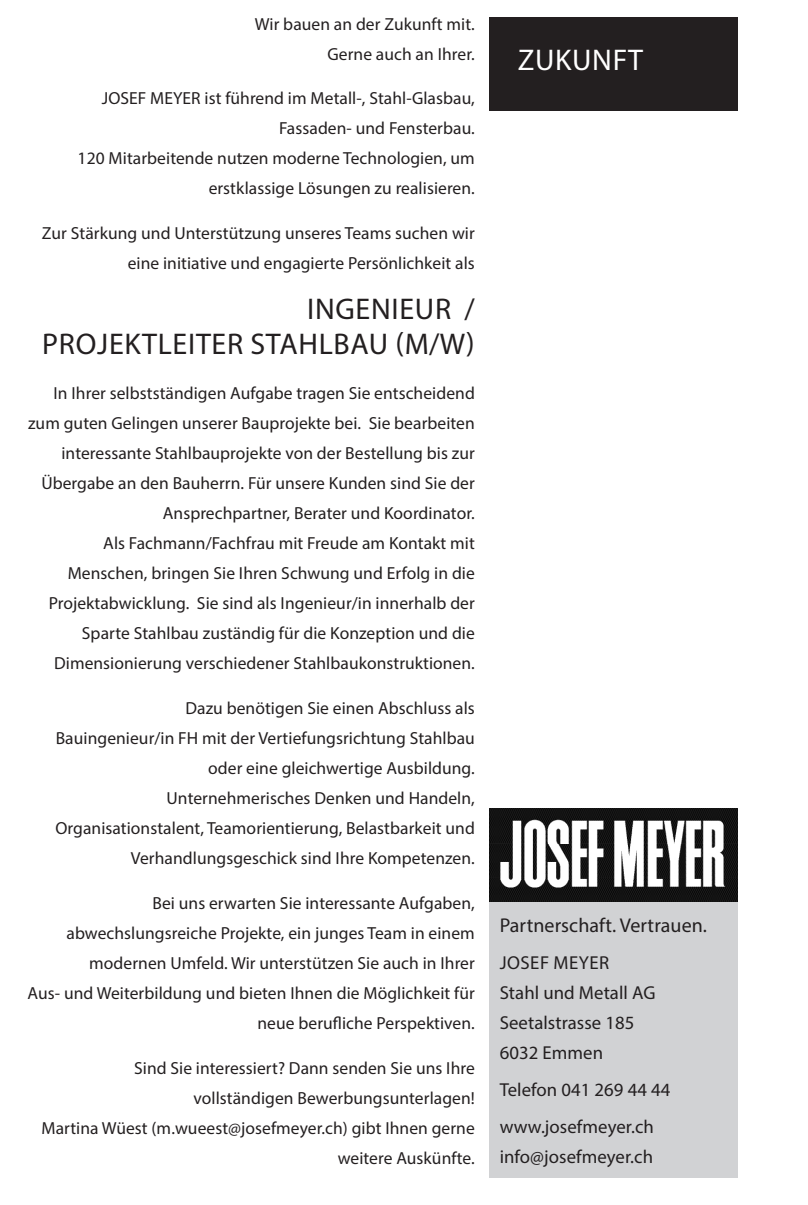
<style>
.page{position:relative;width:808px;height:1205px;background:#fff}
.page>*{position:absolute;margin:0;border:0;box-sizing:border-box;transform-origin:0 0}
.Lauftext{font:30px/35px "Myriad Pro";letter-spacing:.025em;color:#231f20;text-align:right}
.Titel{font:30px "Myriad Pro";letter-spacing:.025em;color:#fff}
.Adresse{font:20px "Myriad Pro";letter-spacing:.005em;color:#231f20}
.Adresse-2{font:18.75px/30px "Myriad Pro";letter-spacing:.005em;color:#231f20}
.Lauftext-2{font:17.5px/30px "Myriad Pro";letter-spacing:.005em;color:#231f20;text-align:right}
</style>
<div class="page">
<div style="left:489px;top:899px;width:248px;height:278px;background:#d1d2d4"></div>
<img style="left:489px;top:808px;width:248px;height:93px">
<div style="left:489px;top:18px;width:248px;height:93px;background:#231f20"></div>
<p class="Lauftext-2" style="left:255px;top:9px;width:221px">Wir bauen an der Zukunft mit.<br>Gerne auch an Ihrer.</p>
<p class="Lauftext-2" style="left:78px;top:83px;width:399px">JOSEF MEYER ist führend im Metall-, Stahl-Glasbau, Fassaden- und Fensterbau.<br>120 Mitarbeitende nutzen moderne Technologien, um erstklassige Lösungen zu realisieren.</p>
<p class="Lauftext-2" style="left:42px;top:218px;width:434px">Zur Stärkung und Unterstützung unseres Teams suchen wir eine initiative und engagierte Persönlichkeit als</p>
<p class="Lauftext" style="left:42px;top:290px;width:434px">INGENIEUR /<br>PROJEKTLEITER STAHLBAU (M/W)</p>
<p class="Lauftext-2" style="left:28px;top:377px;width:448px">In Ihrer selbstständigen Aufgabe tragen Sie entscheidend zum guten Gelingen unserer Bauprojekte bei. Sie bearbeiten interessante Stahlbauprojekte von der Bestellung bis zur Übergabe an den Bauherrn. Für unsere Kunden sind Sie der Ansprechpartner, Berater und Koordinator.<br>Als Fachmann/Fachfrau mit Freude am Kontakt mit Menschen, bringen Sie Ihren Schwung und Erfolg in die Projektabwicklung. Sie sind als Ingenieur/in innerhalb der Sparte Stahlbau zuständig für die Konzeption und die Dimensionierung verschiedener Stahlbaukonstruktionen.</p>
<p class="Lauftext-2" style="left:55px;top:692px;width:421px">Dazu benötigen Sie einen Abschluss als<br>Bauingenieur/in FH mit der Vertiefungsrichtung Stahlbau oder eine gleichwertige Ausbildung.<br>Unternehmerisches Denken und Handeln, Organisationstalent, Teamorientierung, Belastbarkeit und Verhandlungsgeschick sind Ihre Kompetenzen.</p>
<p class="Lauftext-2" style="left:28px;top:887px;width:449px">Bei uns erwarten Sie interessante Aufgaben, abwechslungsreiche Projekte, ein junges Team in einem modernen Umfeld. Wir unterstützen Sie auch in Ihrer<br>Aus- und Weiterbildung und bieten Ihnen die Möglichkeit für neue berufliche Perspektiven.</p>
<p class="Lauftext-2" style="left:41px;top:1052px;width:435px">Sind Sie interessiert? Dann senden Sie uns Ihre vollständigen Bewerbungsunterlagen!<br>Martina Wüest (m.wueest@josefmeyer.ch) gibt Ihnen gerne weitere Auskünfte.</p>
<p class="Titel" style="left:518px;top:41px;width:127px">ZUKUNFT</p>
<p class="Adresse" style="left:500px;top:913px;width:209px">Partnerschaft. Vertrauen.</p>
<p class="Adresse-2" style="left:500px;top:947px;width:157px">JOSEF MEYER<br>Stahl und Metall AG<br>Seetalstrasse 185<br>6032 Emmen</p>
<p class="Adresse-2" style="left:500px;top:1074px;width:172px">Telefon 041 269 44 44</p>
<p class="Adresse-2" style="left:500px;top:1111px;width:156px">www.josefmeyer.ch info@josefmeyer.ch</p>
</div>
